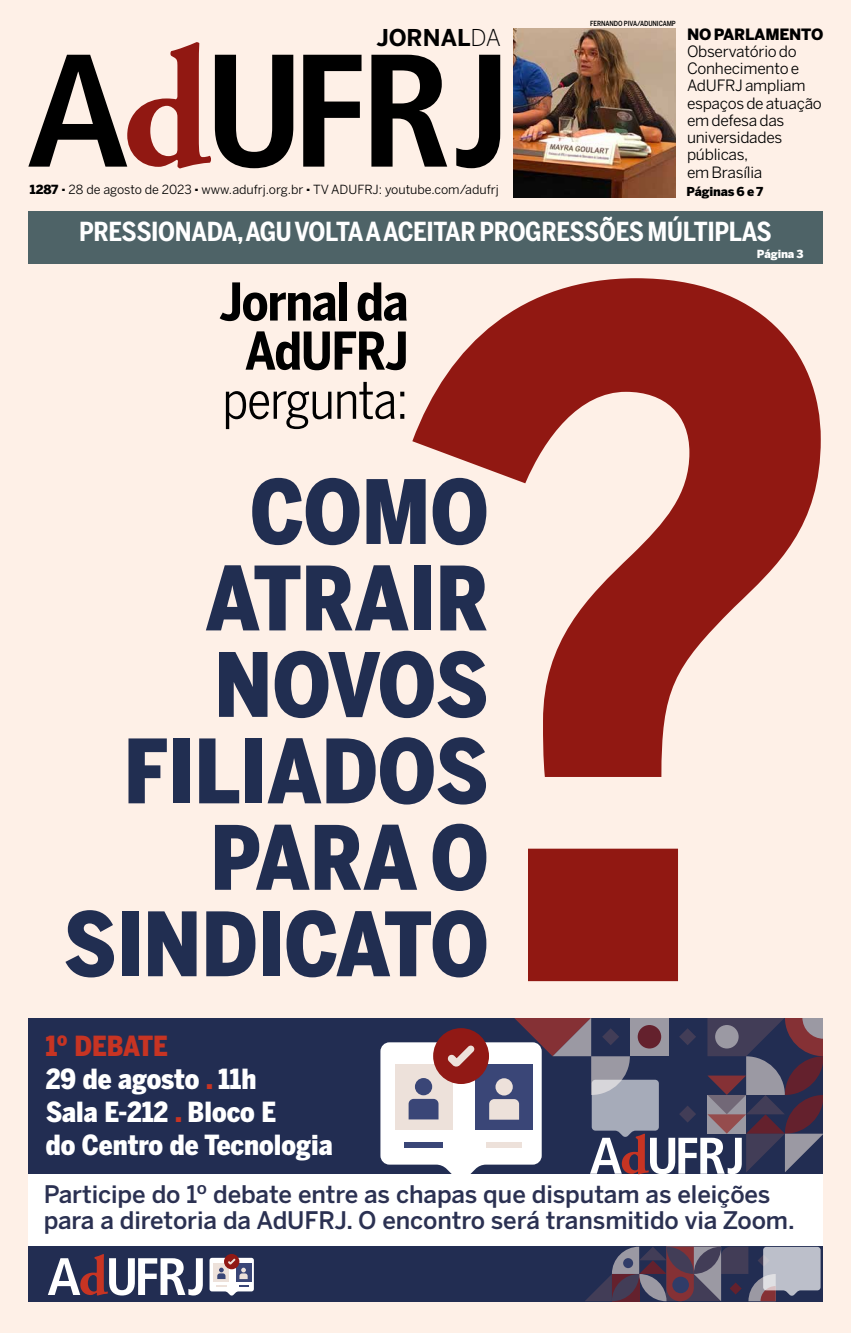
<style>
.page{position:relative;width:851px;height:1333px;background:#fff}
.page>*{position:absolute;margin:0;border:0;box-sizing:border-box;transform-origin:0 0}
.t1{font:700 931.9px "Benton Sans Cond";color:#911812}
.t2{font:900 87.6px/86.4px "Benton Sans Cond";color:#212e51;text-align:right}
.t3{font:700 51.5px/49.1px "Benton Sans Cond";letter-spacing:-.02em;color:#000;text-align:center}
.t4{font:51.5px "Benton Sans Cond";letter-spacing:-.02em;color:#000}
.t5{font:900 27.5px/33px "Benton Sans Cond";color:#fff}
.t6{font:700 26px "Benton Sans Cond";letter-spacing:-.015em;color:#fff}
.t7{font:500 24px/26.1px "Benton Sans";letter-spacing:-.005em;color:#2b3152}
.t8{font:700 23px "Benton Sans";color:#000}
.t9{font:15.5px/17.2px "Benton Sans";letter-spacing:-.015em;color:#000}
.t10{font:900 15.5px "Benton Sans";letter-spacing:-.015em;color:#000}
.t11{font:12.5px "Benton Sans";color:#000}
.t12{font:900 12.3px "Benton Sans";letter-spacing:-.015em;color:#000}
.t13{font:900 11.1px "Benton Sans";letter-spacing:-.015em;color:#fff}
.t14{font:500 7px "Benton Sans Cond";letter-spacing:-.01em;color:#000}
.s1{font-weight:300}
.s2{font-weight:900}
.s3{color:#c73423}
</style>
<div class="page">
<div style="left:0;top:0;width:850px;height:1332px;background:#fef0e7"></div>
<svg style="left:303px;top:55px;width:58px;height:112px"></svg>
<svg style="left:371px;top:55px;width:76px;height:112px"></svg>
<svg style="left:456px;top:55px;width:44px;height:113px"></svg>
<svg style="left:28px;top:42px;width:265px;height:126px"></svg>
<img style="left:514px;top:28px;width:161px;height:169px">
<div style="left:28px;top:211px;width:794px;height:52px;background:#4e6367"></div>
<div style="left:28px;top:1166px;width:794px;height:84px;background:#fff"></div>
<div style="left:28px;top:1017px;width:794px;height:156px;background:#222d52"></div>
<div style="left:28px;top:1246px;width:794px;height:55px;background:#222d52"></div>
<svg style="left:585px;top:1246px;width:235px;height:55px"></svg>
<svg style="left:224px;top:1253px;width:15px;height:16px"></svg>
<svg style="left:209px;top:1257px;width:45px;height:38px;background:#b5adb8"></svg>
<svg style="left:380px;top:1017px;width:442px;height:158px"></svg>
<svg style="left:48px;top:1254px;width:155px;height:41px"></svg>
<p class="t8" style="left:376px;top:24px;width:126px">JORNAL<span class="s1">DA</span></p>
<p class="t11" style="left:30px;top:182px;width:470px"><span class="s2">1287 </span><sup>.</sup> 28 de agosto de 2023 <sup>.</sup> www.adufrj.org.br <sup>.</sup> TV ADUFRJ: youtube.com/adufrj</p>
<p class="t14" style="left:590px;top:20px;width:87px">FERNANDO PIVA/ADUNICAMP</p>
<p class="t10" style="left:687px;top:25px;width:138px">NO PARLAMENTO</p>
<p class="t9" style="left:687px;top:43px;width:136px">Observatório do<br>Conhecimento e<br>AdUFRJ ampliam espaços de atuação em defesa das universidades públicas,<br>em Brasília</p>
<p class="t12" style="left:686px;top:184px;width:78px">Páginas 6 e 7</p>
<p class="t6" style="left:79px;top:216px;width:694px">PRESSIONADA, AGU VOLTA A ACEITAR PROGRESSÕES MÚLTIPLAS</p>
<h1 class="t1" style="left:382px;top:93px;width:468px">?</h1>
<p class="t13" style="left:756px;top:247px;width:48px">Página 3</p>
<h3 class="t3" style="left:219px;top:277px;width:191px">Jornal da<br>AdUFRJ</h3>
<h3 class="t4" style="left:222px;top:370px;width:187px">pergunta:</h3>
<h2 class="t2" style="left:63px;top:468px;width:427px">COMO<br>ATRAIR<br>NOVOS<br>FILIADOS<br>PARA O<br>SINDICATO</h2>
<p class="t5" style="left:46px;top:1029px;width:288px"><span class="s3">1º DEBATE<br></span>29 de agosto <span class="s3">.</span> 11h<br>Sala E-212 <span class="s3">.</span> Bloco E<br>do Centro de Tecnologia</p>
<p class="t7" style="left:44px;top:1181px;width:752px">Participe do 1º debate entre as chapas que disputam as eleições para a diretoria da AdUFRJ. O encontro será transmitido via Zoom.</p>
</div>
